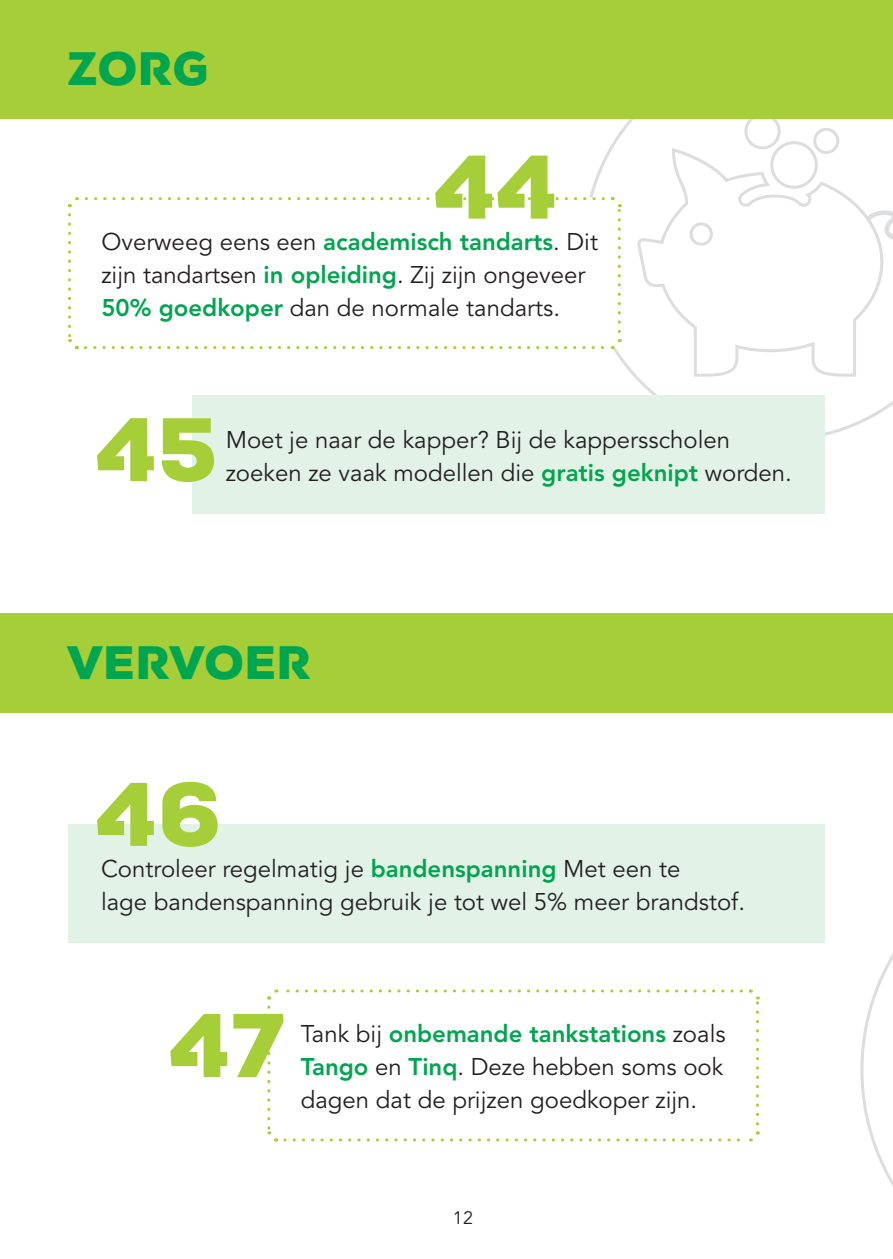
<style>
.page{position:relative;width:893px;height:1259px;background:#fff}
.page>*{position:absolute;margin:0;border:0;box-sizing:border-box;transform-origin:0 0}
.t1{font:90px "CSU Heading";color:#a6ce39}
.t2{font:46.8px "CSU Heading";letter-spacing:.015em;color:#00a54f}
.t3{font:24px/33px "Avenir LT Std";color:#231f20}
.t4{font:18px "Avenir LT Std";color:#231f20}
.s1{font-weight:800;color:#00a54f}
</style>
<div class="page">
<svg style="left:583px;top:118px;width:310px;height:318px"></svg>
<svg style="left:635px;top:146px;width:258px;height:233px"></svg>
<div style="left:770px;top:141px;width:48px;height:48px;border:3px solid #dcdddf;border-radius:50%"></div>
<div style="left:744px;top:113px;width:37px;height:36px;border:3px solid #dcdddf;border-radius:50%"></div>
<div style="left:813px;top:128px;width:26px;height:26px;border:3px solid #dcdddf;border-radius:50%"></div>
<svg style="left:860px;top:953px;width:33px;height:233px"></svg>
<div style="left:0;top:0;width:893px;height:118px;background:#a6ce39"></div>
<div style="left:0;top:613px;width:893px;height:99px;background:#a6ce39"></div>
<svg style="left:68px;top:196px;width:554px;height:154px"></svg>
<svg style="left:267px;top:1007px;width:12px;height:135px"></svg>
<svg style="left:285px;top:1131px;width:475px;height:11px"></svg>
<svg style="left:749px;top:989px;width:11px;height:135px"></svg>
<svg style="left:267px;top:989px;width:474px;height:11px"></svg>
<div style="left:193px;top:395px;width:632px;height:119px;background:#e3f2e7"></div>
<div style="left:68px;top:824px;width:757px;height:119px;background:#e3f2e7"></div>
<h2 class="t2" style="left:68px;top:39px;width:142px">ZORG</h2>
<h1 class="t1" style="left:434px;top:129px;width:126px">44</h1>
<p class="t3" style="left:101px;top:226px;width:498px">Overweeg eens een <span class="s1">academisch tandarts</span>. Dit zijn tandartsen <span class="s1">in opleiding</span>. Zij zijn ongeveer<br><span class="s1">50% goedkoper</span> dan de normale tandarts.</p>
<h1 class="t1" style="left:95px;top:392px;width:124px">45</h1>
<p class="t3" style="left:226px;top:424px;width:506px">Moet je naar de kapper? Bij de kappersscholen</p>
<p class="t3" style="left:226px;top:457px;width:568px">zoeken ze vaak modellen die <span class="s1">gratis geknipt</span> worden.</p>
<h2 class="t2" style="left:68px;top:633px;width:245px">VERVOER</h2>
<h1 class="t1" style="left:95px;top:756px;width:127px">46</h1>
<p class="t3" style="left:101px;top:853px;width:645px">Controleer regelmatig je <span class="s1">bandenspanning</span> Met een te<br>lage bandenspanning gebruik je tot wel 5% meer brandstof.</p>
<h1 class="t1" style="left:169px;top:987px;width:117px">47</h1>
<p class="t3" style="left:301px;top:1018px;width:426px;text-align:justify">Tank bij <span class="s1">onbemande tankstations</span> zoals <span class="s1">Tango</span> en <span class="s1">Tinq</span>. Deze hebben soms ook dagen dat de prijzen goedkoper zijn.</p>
<p class="t4" style="left:453px;top:1207px;width:22px">12</p>
</div>
